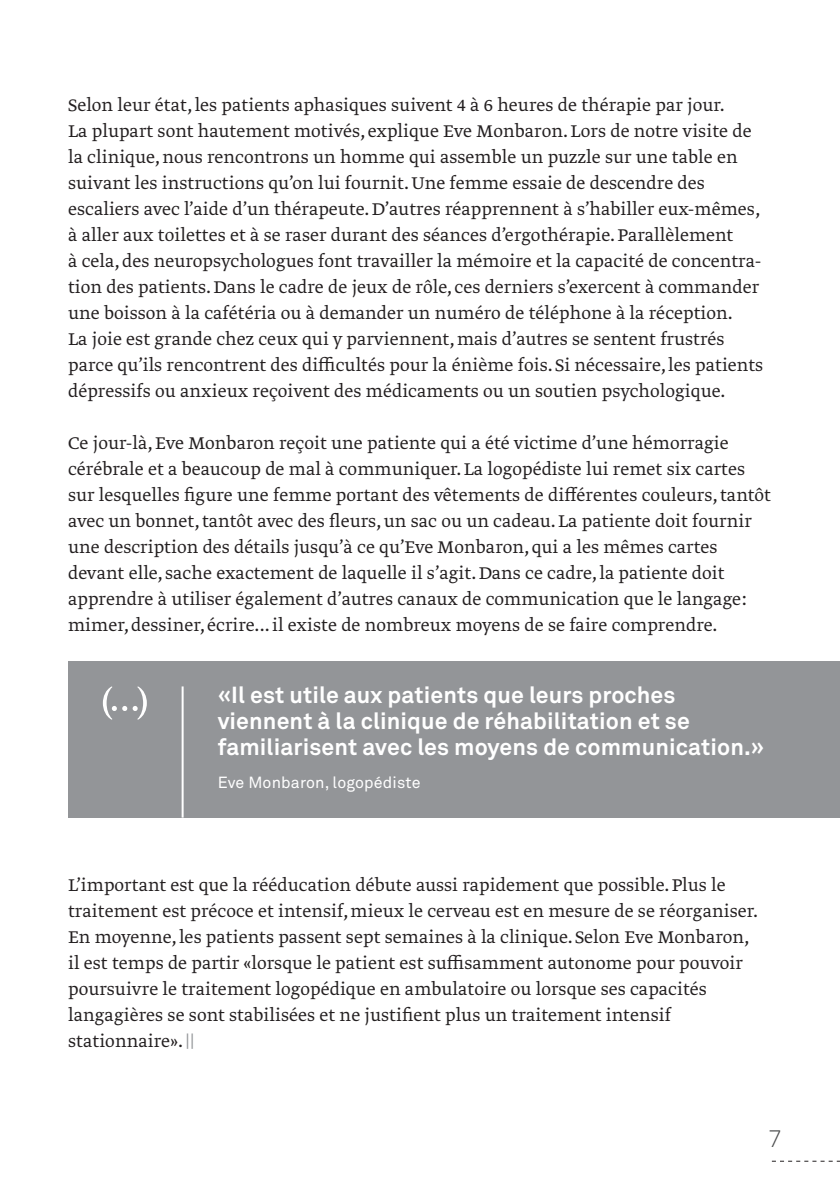
<style>
.page{position:relative;width:840px;height:1191px;background:#fff}
.page>*{position:absolute;margin:0;border:0;box-sizing:border-box;transform-origin:0 0}
.t1{font:300 24px "Akkurat";color:#4b4c4d}
.t2{font:700 23px/26px "Akkurat";letter-spacing:.005em;color:#fff}
.t3{font:300 20px/26px "Greta Text";letter-spacing:.005em;color:#231f20}
.t4{font:16px "Akkurat";letter-spacing:.01em;color:#fff}
.s1{color:#939598}
</style>
<div class="page">
<svg style="left:772px;top:1160px;width:67px;height:1px"></svg>
<div style="left:68px;top:661px;width:771px;height:156px;background:#939598"></div>
<hr style="left:181px;top:686px;width:2px;height:131px;background:#fff">
<svg style="left:103px;top:686px;width:44px;height:33px"></svg>
<p class="t3" style="left:68px;top:93px;width:696px">Selon leur état, les patients aphasiques suivent 4 à 6 heures de thérapie par jour.<br>La plupart sont hautement motivés, explique Eve Monbaron. Lors de notre visite de la clinique, nous rencontrons un homme qui assemble un puzzle sur une table en suivant les instructions qu’on lui fournit. Une femme essaie de descendre des escaliers avec l’aide d’un thérapeute. D’autres réapprennent à s’habiller eux-mêmes, à aller aux toilettes et à se raser durant des séances d’ergothérapie. Parallèlement<br>à cela, des neuropsychologues font travailler la mémoire et la capacité de concentra&shy;tion des patients. Dans le cadre de jeux de rôle, ces derniers s’exercent à commander une boisson à la cafétéria ou à demander un numéro de téléphone à la réception.<br>La joie est grande chez ceux qui y parviennent, mais d’autres se sentent frustrés parce qu’ils rencontrent des difficultés pour la énième fois. Si nécessaire, les patients dépressifs ou anxieux reçoivent des médicaments ou un soutien psychologique.</p>
<p class="t3" style="left:68px;top:431px;width:704px">Ce jour-là, Eve Monbaron reçoit une patiente qui a été victime d’une hémorragie cérébrale et a beaucoup de mal à communiquer. La logopédiste lui remet six cartes sur lesquelles figure une femme portant des vêtements de différentes couleurs, tantôt avec un bonnet, tantôt avec des fleurs, un sac ou un cadeau. La patiente doit fournir une description des détails jusqu’à ce qu’Eve Monbaron, qui a les mêmes cartes devant elle, sache exactement de laquelle il s’agit. Dans ce cadre, la patiente doit apprendre à utiliser également d’autres canaux de communication que le langage: mimer, dessiner, écrire... il existe de nombreux moyens de se faire comprendre.</p>
<p class="t2" style="left:217px;top:681px;width:548px">«Il est utile aux patients que leurs proches viennent à la clinique de réhabilitation et se familiarisent avec les moyens de communication.»</p>
<p class="t4" style="left:217px;top:772px;width:204px">Eve Monbaron, logopédiste</p>
<p class="t3" style="left:68px;top:873px;width:691px">L’important est que la rééducation débute aussi rapidement que possible. Plus le traitement est précoce et intensif, mieux le cerveau est en mesure de se réorganiser.<br>En moyenne, les patients passent sept semaines à la clinique. Selon Eve Monbaron, il est temps de partir «lorsque le patient est suffisamment autonome pour pouvoir poursuivre le traitement logopédique en ambulatoire ou lorsque ses capacités langagières se sont stabilisées et ne justifient plus un traitement intensif stationnaire». <span class="s1">||</span></p>
<p class="t1" style="left:768px;top:1123px;width:15px">7</p>
</div>
